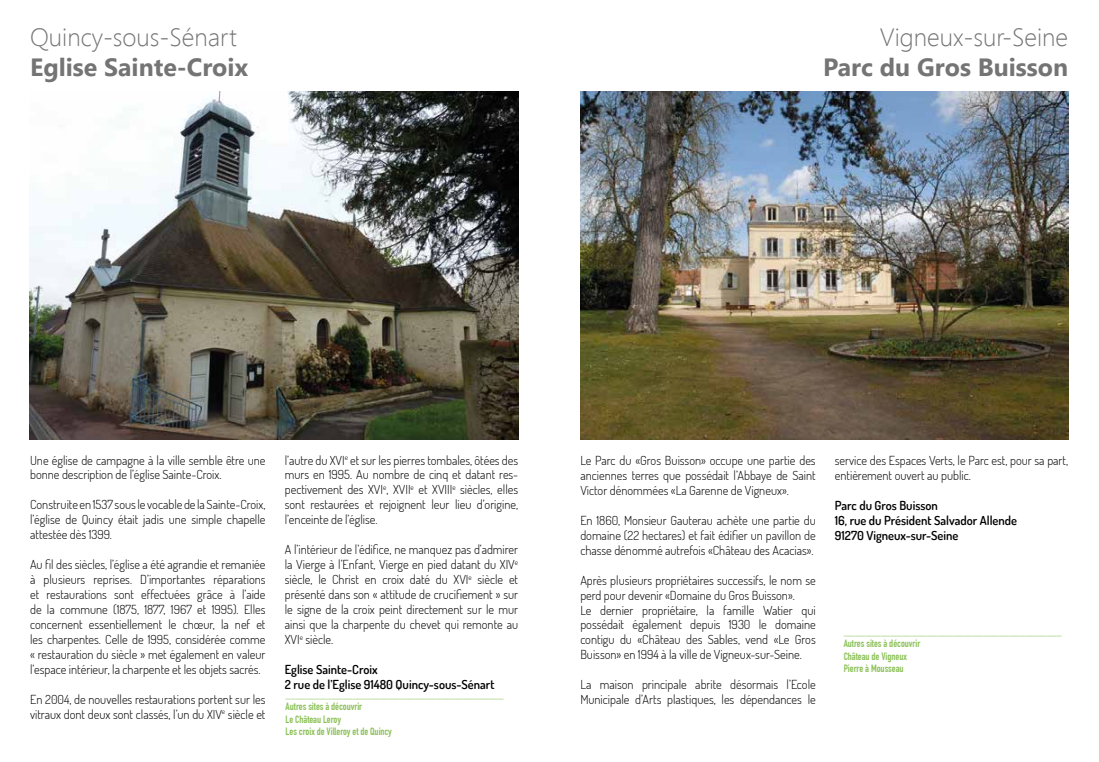
<style>
.page{position:relative;width:1099px;height:762px;background:#fff}
.page>*{position:absolute;margin:0;border:0;box-sizing:border-box;transform-origin:0 0}
.t1{font:300 24.88px "Segoe UI";color:#757474}
.t2{font:700 24.88px "Segoe UI";color:#757474}
.t3{font:300 12.5px/15px "Dosis";color:#000;text-align:justify}
.t4{font:600 12.5px/15px "Dosis";color:#000}
.t5{font:700 10.38px/12.5px "DIN Condensed";color:#8bc057}
</style>
<div class="page">
<img style="left:581px;top:91px;width:487px;height:348px">
<img style="left:29px;top:91px;width:489px;height:348px">
<h1 class="t1" style="left:30px;top:21px;width:208px">Quincy-sous-Sénart</h1>
<h1 class="t2" style="left:30px;top:50px;width:220px">Eglise Sainte-Croix</h1>
<h1 class="t1" style="left:879px;top:21px;width:190px">Vigneux-sur-Seine</h1>
<h1 class="t2" style="left:823px;top:50px;width:246px">Parc du Gros Buisson</h1>
<p class="t3" style="left:30px;top:452px;width:237px">Une église de campagne à la ville semble être une bonne description de l’église Sainte-Croix.</p>
<p class="t3" style="left:30px;top:497px;width:237px">Construite en 1537 sous le vocable de la Sainte-Croix, l’église de Quincy était jadis une simple chapelle attestée dès 1399.</p>
<p class="t3" style="left:30px;top:557px;width:237px">Au fil des siècles, l’église a été agrandie et remaniée à plusieurs reprises. D’importantes réparations et restaurations sont effectuées grâce à l’aide de la commune (1875, 1877, 1967 et 1995). Elles concernent essentiellement le chœur, la nef et les charpentes. Celle de 1995, considérée comme « restauration du siècle » met également en valeur l’espace intérieur, la charpente et les objets sacrés.</p>
<p class="t3" style="left:30px;top:691px;width:237px">En 2004, de nouvelles restaurations portent sur les vitraux dont deux sont classés, l’un du XIV<sup>e</sup> siècle et</p>
<p class="t3" style="left:285px;top:452px;width:235px">l’autre du XVI<sup>e</sup> et sur les pierres tombales, ôtées des murs en 1995. Au nombre de cinq et datant res&shy;pectivement des XVI<sup>e</sup>, XVII<sup>e</sup> et XVIII<sup>e</sup> siècles, elles sont restaurées et rejoignent leur lieu d’origine, l’enceinte de l’église.</p>
<p class="t3" style="left:285px;top:542px;width:235px">A l’intérieur de l’édifice, ne manquez pas d’admirer la Vierge à l’Enfant, Vierge en pied datant du XIV<sup>e </sup>siècle, le Christ en croix daté du XVI<sup>e</sup> siècle et présenté dans son « attitude de crucifiement » sur le signe de la croix peint directement sur le mur ainsi que la charpente du chevet qui remonte au XVI<sup>e</sup> siècle.</p>
<p class="t4" style="left:285px;top:661px;width:211px">Eglise Sainte-Croix<br>2 rue de l’Eglise 91480 Quincy-sous-Sénart</p>
<p class="t5" style="left:286px;top:688px;width:219px">__________________________________________<br>Autres sites à découvrir<br>Le Château Leroy<br>Les croix de Villeroy et de Quincy</p>
<p class="t3" style="left:580px;top:453px;width:237px">Le Parc du «Gros Buisson» occupe une partie des anciennes terres que possédait l’Abbaye de Saint Victor dénommées «La Garenne de Vigneux».</p>
<p class="t3" style="left:580px;top:512px;width:237px">En 1860, Monsieur Gauterau achète une partie du domaine (22 hectares) et fait édifier un pavillon de chasse dénommé autrefois «Château des Acacias».</p>
<p class="t3" style="left:580px;top:572px;width:237px;text-align:left">Après plusieurs propriétaires successifs, le nom se perd pour devenir «Domaine du Gros Buisson».<br>Le dernier propriétaire, la famille Watier qui possédait également depuis 1930 le domaine contigu du «Château des Sables, vend «Le Gros Buisson» en 1994 à la ville de Vigneux-sur-Seine.</p>
<p class="t3" style="left:580px;top:677px;width:237px">La maison principale abrite désormais l’Ecole<br>Municipale d’Arts plastiques, les dépendances le</p>
<p class="t3" style="left:834px;top:453px;width:235px">service des Espaces Verts, le Parc est, pour sa part, entièrement ouvert au public.</p>
<p class="t4" style="left:834px;top:497px;width:184px">Parc du Gros Buisson<br>16, rue du Président Salvador Allende<br>91270 Vigneux-sur-Seine</p>
<p class="t5" style="left:843px;top:625px;width:219px">__________________________________________<br>Autres sites à découvrir<br>Château de Vigneux<br>Pierre à Mousseau</p>
</div>
